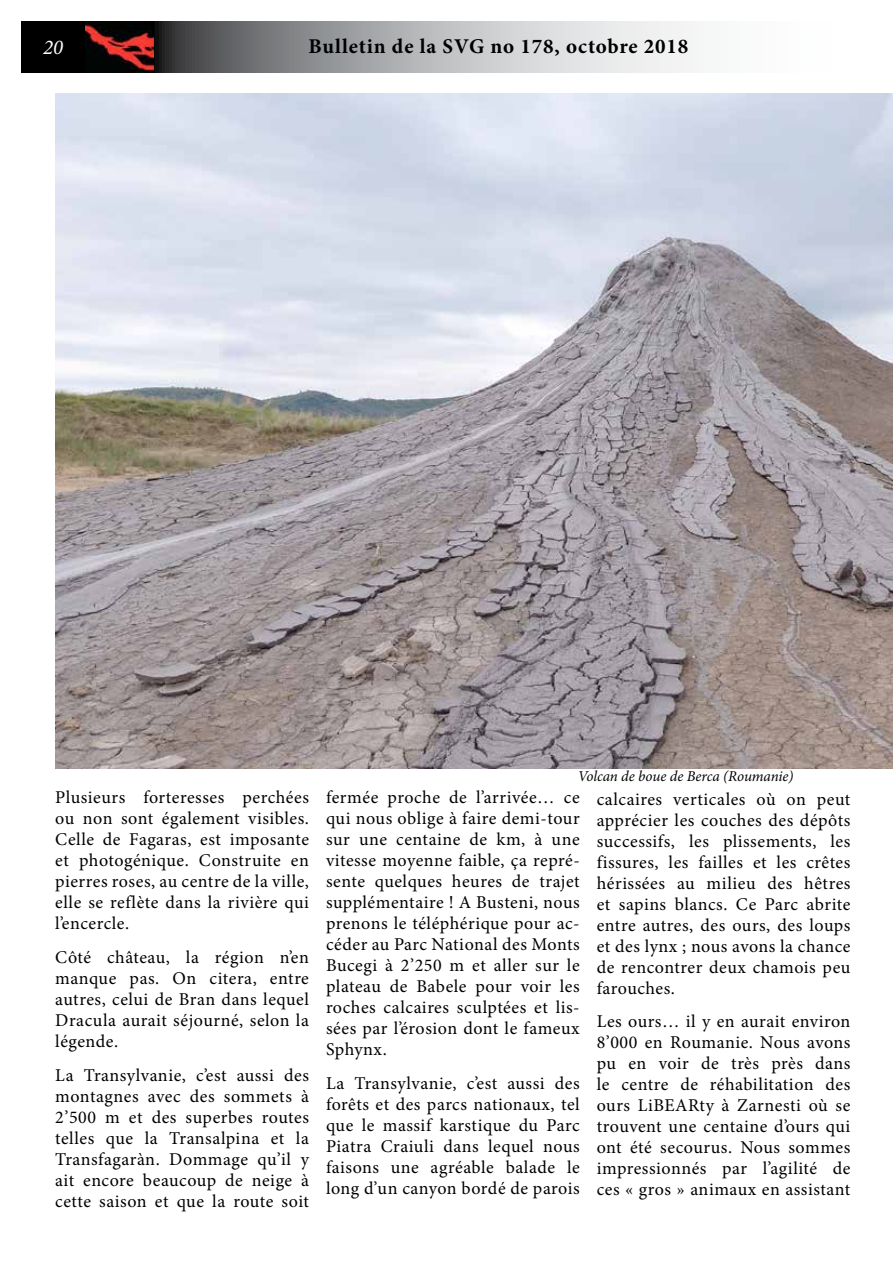
<style>
.page{position:relative;width:893px;height:1263px;background:#fff}
.page>*{position:absolute;margin:0;border:0;box-sizing:border-box;transform-origin:0 0}
.t1{font:700 21px "Minion Pro";letter-spacing:.04em;color:#000}
.t2{font:italic 21px "Minion Pro";color:#fff}
.t3{font:18px/21px "Minion Pro";letter-spacing:.03em;color:#000;text-align:justify}
.t4{font:italic 15px "Minion Pro";letter-spacing:-.005em;color:#000}
</style>
<div class="page">
<img style="left:55px;top:94px;width:838px;height:674px">
<svg style="left:21px;top:21px;width:674px;height:51px;background:#98999b"></svg>
<img style="left:85px;top:21px;width:68px;height:51px">
<p class="t2" style="left:43px;top:33px;width:22px">20</p>
<p class="t1" style="left:309px;top:32px;width:381px">Bulletin de la SVG no 178, octobre 2018</p>
<p class="t3" style="left:55px;top:787px;width:255px">Plusieurs forteresses perchées ou non sont également visibles.<br>Celle de Fagaras, est imposante et photogénique. Construite en pierres roses, au centre de la ville, elle se reflète dans la rivière qui l’encercle.</p>
<p class="t3" style="left:55px;top:947px;width:255px">Côté château, la région n’en manque pas. On citera, entre autres, celui de Bran dans lequel Dracula aurait séjourné, selon la légende.</p>
<p class="t3" style="left:55px;top:1064px;width:255px">La Transylvanie, c’est aussi des montagnes avec des sommets à 2’500 m et des superbes routes telles que la Transalpina et la Transfagaràn. Dommage qu’il y ait encore beaucoup de neige à cette saison et que la route soit</p>
<p class="t4" style="left:578px;top:765px;width:217px">Volcan de boue de Berca (Roumanie)</p>
<p class="t3" style="left:326px;top:787px;width:255px">fermée proche de l’arrivée… ce qui nous oblige à faire demi-tour sur une centaine de km, à une vitesse moyenne faible, ça repré&shy;sente quelques heures de trajet supplémentaire ! A Busteni, nous prenons le téléphérique pour ac&shy;céder au Parc National des Monts Bucegi à 2’250 m et aller sur le plateau de Babele pour voir les roches calcaires sculptées et lis&shy;sées par l’érosion dont le fameux Sphynx.</p>
<p class="t3" style="left:326px;top:1073px;width:255px">La Transylvanie, c’est aussi des forêts et des parcs nationaux, tel que le massif karstique du Parc Piatra Craiuli dans lequel nous faisons une agréable balade le long d’un canyon bordé de parois</p>
<p class="t3" style="left:597px;top:788px;width:255px">calcaires verticales où on peut apprécier les couches des dépôts successifs, les plissements, les fissures, les failles et les crêtes hérissées au milieu des hêtres et sapins blancs. Ce Parc abrite entre autres, des ours, des loups et des lynx ; nous avons la chance de rencontrer deux chamois peu farouches.</p>
<p class="t3" style="left:597px;top:1011px;width:255px">Les ours… il y en aurait environ 8’000 en Roumanie. Nous avons pu en voir de très près dans le centre de réhabilitation des ours LiBEARty à Zarnesti où se trouvent une centaine d’ours qui ont été secourus. Nous sommes impressionnés par l’agilité de ces « gros » animaux en assistant</p>
</div>
